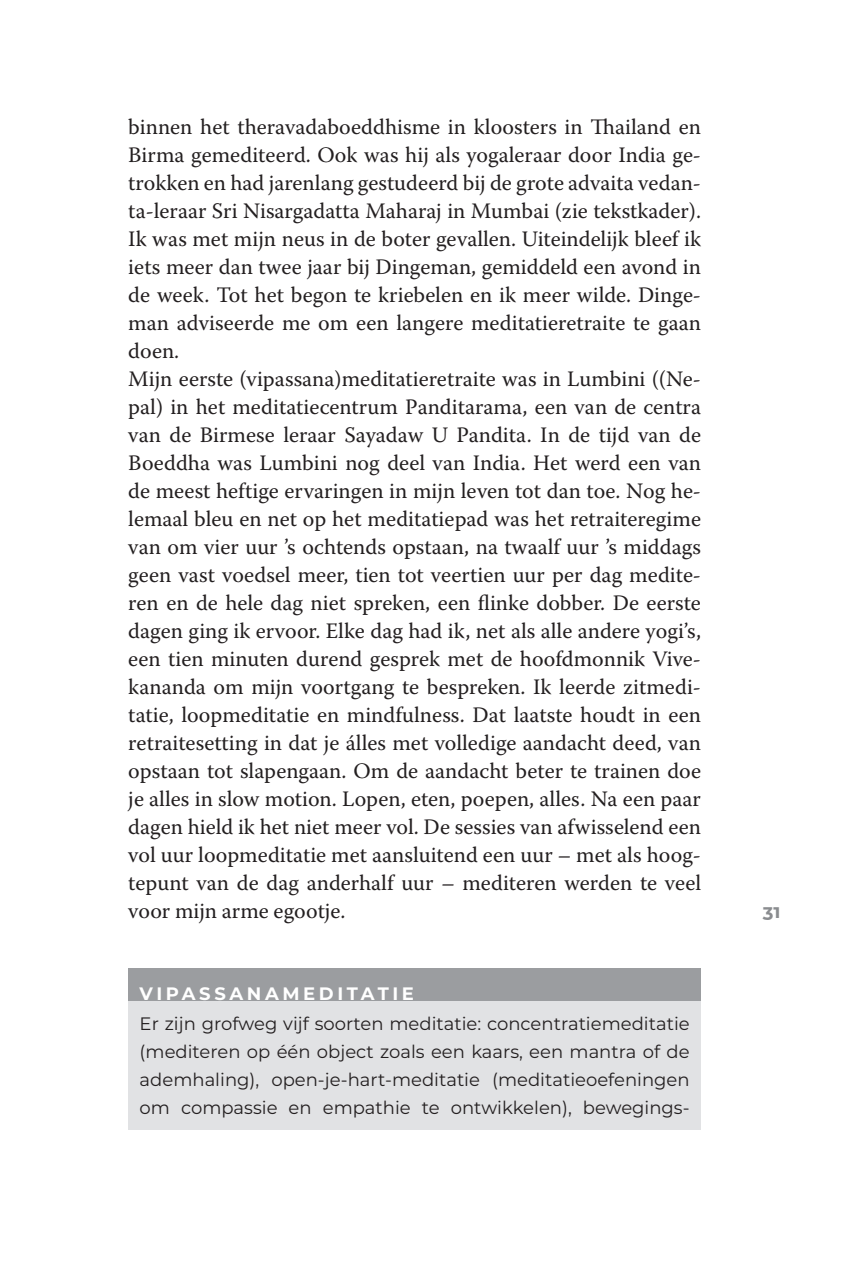
<style>
.page{position:relative;width:853px;height:1273px;background:#fff}
.page>*{position:absolute;margin:0;border:0;box-sizing:border-box;transform-origin:0 0}
.t1{font:22px/28px "Warnock Pro";color:#231f20;text-align:justify}
.arc{font:18px/28px "Montserrat";color:#231f20;text-align:justify}
.kop_arcering{font:700 18px "Montserrat";letter-spacing:.2em;color:#fff}
.t2{font:700 18px "Montserrat";color:#8a8c8f}
</style>
<div class="page">
<div style="left:128px;top:968px;width:573px;height:55px;background:#9b9da0"></div>
<div style="left:128px;top:1001px;width:573px;height:129px;background:#e1e2e4"></div>
<p class="t1" style="left:128px;top:112px;width:574px">binnen het theravadaboeddhisme in kloosters in Thailand en Birma gemediteerd. Ook was hij als yogaleraar door India ge&shy;trokken en had jarenlang gestudeerd bij de grote advaita vedan&shy;ta-leraar Sri Nisargadatta Maharaj in Mumbai (zie tekstkader).<br>Ik was met mijn neus in de boter gevallen. Uiteindelijk bleef ik iets meer dan twee jaar bij Dingeman, gemiddeld een avond in de week. Tot het begon te kriebelen en ik meer wilde. Dinge&shy;man adviseerde me om een langere meditatieretraite te gaan doen.</p>
<p class="t1" style="left:128px;top:364px;width:574px">Mijn eerste (vipassana)meditatieretraite was in Lumbini ((Ne&shy;pal) in het meditatiecentrum Panditarama, een van de centra van de Birmese leraar Sayadaw U Pandita. In de tijd van de Boeddha was Lumbini nog deel van India. Het werd een van de meest heftige ervaringen in mijn leven tot dan toe. Nog he&shy;lemaal bleu en net op het meditatiepad was het retraiteregime van om vier uur ’s ochtends opstaan, na twaalf uur ’s middags geen vast voedsel meer, tien tot veertien uur per dag medite&shy;ren en de hele dag niet spreken, een flinke dobber. De eerste dagen ging ik ervoor. Elke dag had ik, net als alle andere yogi’s, een tien minuten durend gesprek met de hoofdmonnik Vive&shy;kananda om mijn voortgang te bespreken. Ik leerde zitmedi&shy;tatie, loopmeditatie en mindfulness. Dat laatste houdt in een retraitesetting in dat je álles met volledige aandacht deed, van opstaan tot slapengaan. Om de aandacht beter te trainen doe je alles in slow motion. Lopen, eten, poepen, alles. Na een paar dagen hield ik het niet meer vol. De sessies van afwisselend een vol uur loopmeditatie met aansluitend een uur – met als hoog&shy;tepunt van de dag anderhalf uur – mediteren werden te veel voor mijn arme egootje.</p>
<p class="kop_arcering" style="left:140px;top:981px;width:276px">VIPASSANAMEDITATIE</p>
<p class="arc" style="left:140px;top:1009px;width:551px">Er zijn grofweg vijf soorten meditatie: concentratiemeditatie (mediteren op één object zoals een kaars, een mantra of de ademhaling), open-je-hart-meditatie (meditatieoefeningen om compassie en empathie te ontwikkelen), bewegings-</p>
<p class="t2" style="left:763px;top:899px;width:19px">31</p>
</div>
